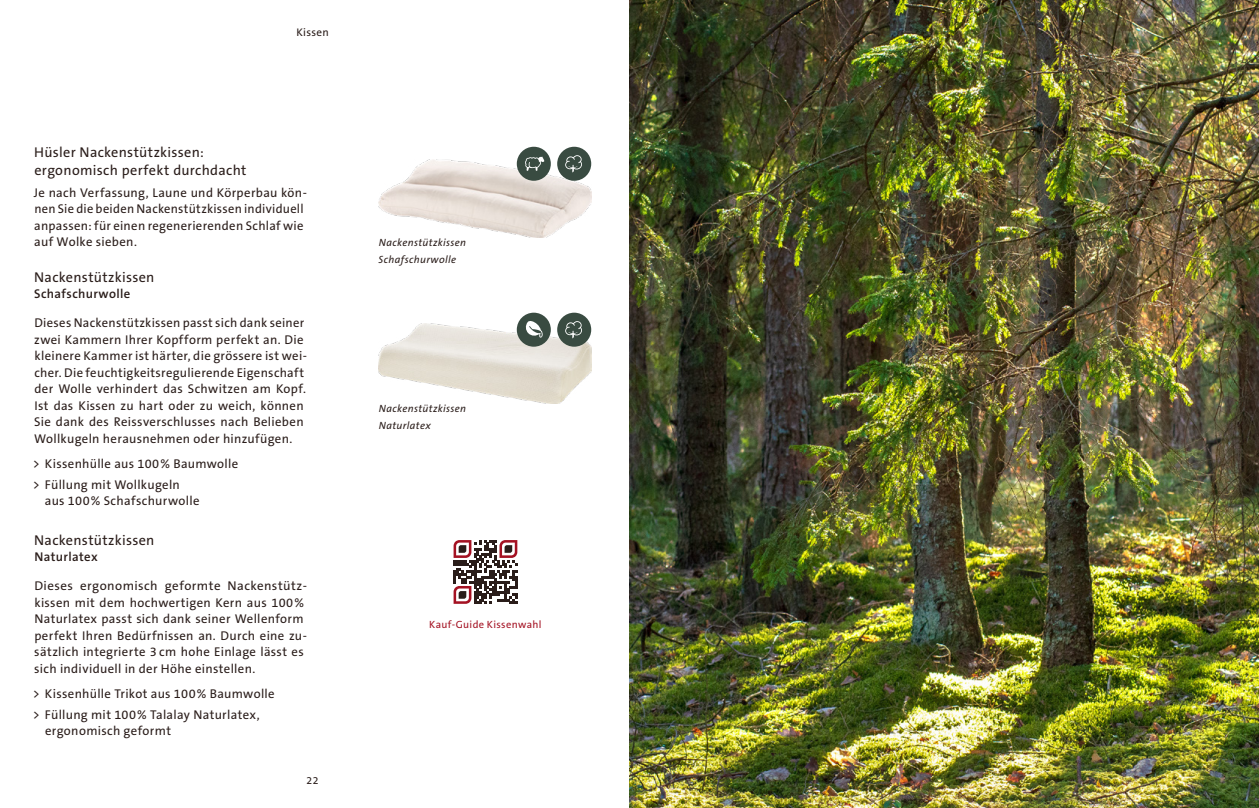
<style>
.page{position:relative;width:1259px;height:808px;background:#fff}
.page>*{position:absolute;margin:0;border:0;box-sizing:border-box;transform-origin:0 0}
.t1{font:14.25px/17.2px "The Sans B W5 Plain";letter-spacing:.02em;color:#2a1d1a}
.t2{font:12.75px/16.5px "The Sans B W5 Plain";letter-spacing:.025em;color:#2a1d1a}
.t3{font:600 12.75px "The Sans B W6";letter-spacing:.03em;color:#2a1d1a}
.t4{font:11.1px "The Sans B W5 Plain";letter-spacing:.03em;color:#2a1d1a}
.t5{font:italic 10.5px/16.6px "The Sans B W5 Plain";letter-spacing:.035em;color:#2a1d1a}
.t6{font:10.5px "The Sans B W5 Plain";letter-spacing:.03em;color:#a41223}
.t7{font:10.5px "The Sans B W5 Plain";color:#2a1d1a}
</style>
<div class="page">
<img style="left:629px;top:0;width:630px;height:808px">
<img style="left:378px;top:323px;width:213px;height:81px">
<img style="left:378px;top:159px;width:213px;height:79px">
<div style="left:557px;top:147px;width:34px;height:34px;background:#394b41;border-radius:50%"></div>
<svg style="left:565px;top:155px;width:17px;height:18px"></svg>
<div style="left:557px;top:313px;width:34px;height:34px;background:#394b41;border-radius:50%"></div>
<svg style="left:565px;top:321px;width:17px;height:17px"></svg>
<div style="left:517px;top:147px;width:34px;height:34px;background:#394b41;border-radius:50%"></div>
<svg style="left:525px;top:157px;width:19px;height:14px"></svg>
<div style="left:517px;top:313px;width:34px;height:34px;background:#394b41;border-radius:50%"></div>
<svg style="left:525px;top:321px;width:17px;height:17px"></svg>
<svg style="left:453px;top:540px;width:64px;height:64px"></svg>
<p class="t4" style="left:296px;top:25px;width:34px">Kissen</p>
<p class="t1" style="left:34px;top:144px;width:214px">Hüsler Nackenstützkissen: ergonomisch perfekt durchdacht</p>
<p class="t2" style="left:34px;top:184px;width:274px">Je nach Verfassung, Laune und Körperbau kön&shy;nen Sie die beiden Nackenstützkissen individuell anpassen: für einen regenerierenden Schlaf wie auf Wolke sieben.</p>
<p class="t1" style="left:34px;top:268px;width:122px">Nackenstützkissen</p>
<p class="t3" style="left:34px;top:286px;width:98px">Schafschurwolle</p>
<p class="t2" style="left:34px;top:315px;width:274px">Dieses Nackenstützkissen passt sich dank seiner zwei Kammern Ihrer Kopfform perfekt an. Die kleinere Kammer ist härter, die grössere ist wei&shy;cher. Die feuchtigkeitsregulierende Eigenschaft der Wolle verhindert das Schwitzen am Kopf.<br>Ist das Kissen zu hart oder zu weich, können Sie dank des Reissverschlusses nach Belieben Wollkugeln herausnehmen oder hinzufügen.</p>
<p class="t2" style="left:33px;top:453px;width:207px;line-height:20.7px">&gt; Kissenhülle aus 100% Baumwolle &gt; Füllung mit Wollkugeln</p>
<p class="t2" style="left:45px;top:493px;width:156px">aus 100% Schafschurwolle</p>
<p class="t1" style="left:34px;top:531px;width:122px">Nackenstützkissen</p>
<p class="t3" style="left:34px;top:548px;width:65px">Naturlatex</p>
<p class="t2" style="left:34px;top:578px;width:274px">Dieses ergonomisch geformte Nackenstütz&shy;kissen mit dem hochwertigen Kern aus 100% Naturlatex passt sich dank seiner Wellenform perfekt Ihren Bedürfnissen an. Durch eine zu&shy;sätzlich integrierte 3 cm hohe Einlage lässt es sich individuell in der Höhe einstellen.</p>
<p class="t2" style="left:33px;top:683px;width:243px;line-height:20.7px">&gt; Kissenhülle Trikot aus 100% Baumwolle &gt; Füllung mit 100% Talalay Naturlatex,</p>
<p class="t2" style="left:45px;top:723px;width:127px">ergonomisch geformt</p>
<p class="t7" style="left:307px;top:774px;width:13px">22</p>
<p class="t5" style="left:378px;top:235px;width:89px">Nackenstützkissen<br>Schafschurwolle</p>
<p class="t5" style="left:379px;top:401px;width:89px">Nackenstützkissen<br>Naturlatex</p>
<p class="t6" style="left:429px;top:618px;width:114px">Kauf-Guide Kissenwahl</p>
</div>
